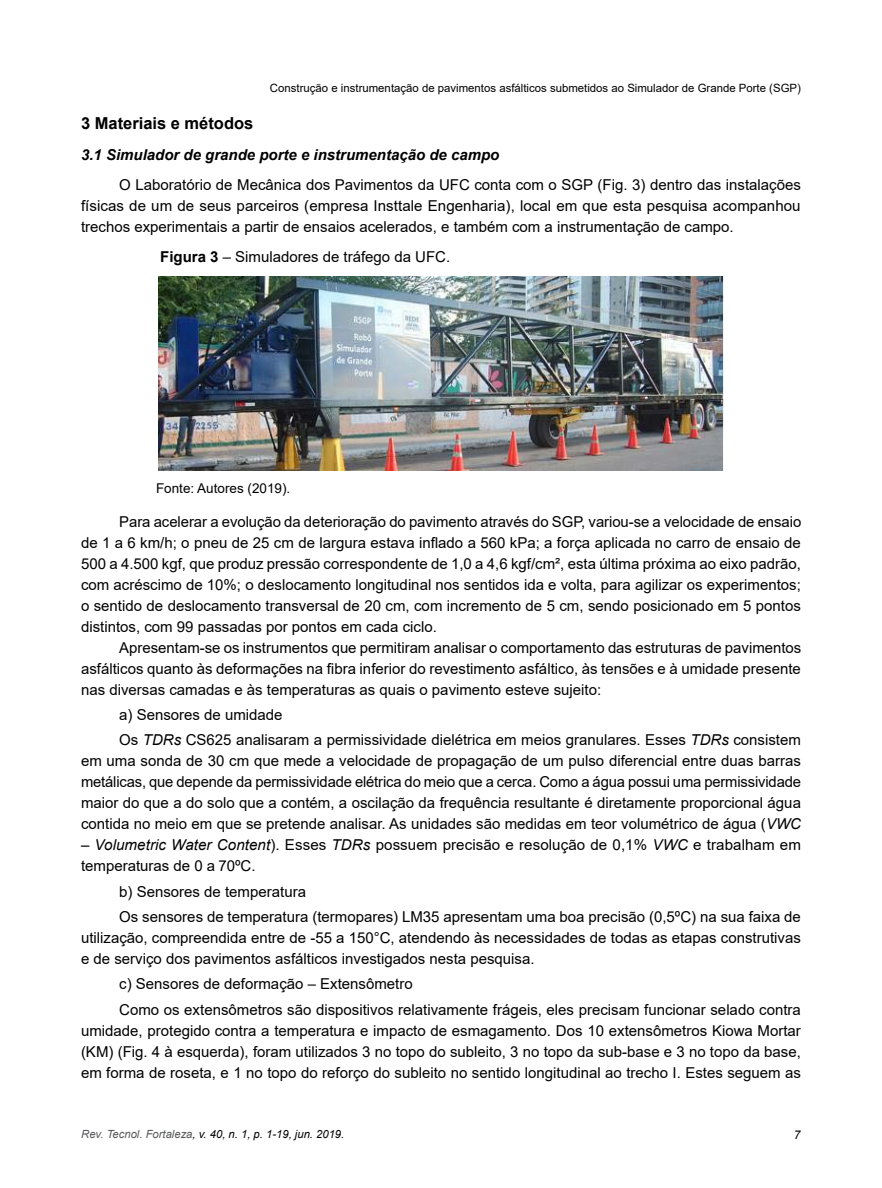
<style>
.page{position:relative;width:882px;height:1188px;background:#fff}
.page>*{position:absolute;margin:0;border:0;box-sizing:border-box;transform-origin:0 0}
.Subtítulo{font:700 16.5px "Arial";color:#000}
.TEXTO{font:15px/21px "Arial";color:#000;text-align:justify}
.Subtitulo_2{font:italic 700 15px "Arial";color:#000}
.Figura{font:15px "Arial";color:#000}
.legenda{font:13.5px "Arial";color:#000}
.t1{font:italic 12px "Arial";color:#000}
.t2{font:11.4px "Arial";color:#000}
.t3{font:italic 11.25px "Arial";color:#000}
.s1{font-weight:700}
.s2{font-style:italic}
.s3{color:#58595b}
</style>
<div class="page">
<img style="left:159px;top:276px;width:564px;height:194px">
<p class="t2" style="left:270px;top:80px;width:532px">Construção e instrumentação de pavimentos asfálticos submetidos ao Simulador de Grande Porte (SGP)</p>
<p class="Subtítulo" style="left:81px;top:112px;width:174px">3 Materiais e métodos</p>
<p class="Subtitulo_2" style="left:81px;top:144px;width:420px">3.1 Simulador de grande porte e instrumentação de campo</p>
<p class="TEXTO" style="left:81px;top:174px;width:721px;text-indent:38px">O Laboratório de Mecânica dos Pavimentos da UFC conta com o SGP (Fig. 3) dentro das instalações físicas de um de seus parceiros (empresa Insttale Engenharia), local em que esta pesquisa acompanhou trechos experimentais a partir de ensaios acelerados, e também com a instrumentação de campo.</p>
<p class="Figura" style="left:160px;top:247px;width:292px"><span class="s1">Figura 3</span> – Simuladores de tráfego da UFC.</p>
<p class="legenda" style="left:156px;top:479px;width:136px">Fonte: Autores (2019).</p>
<p class="TEXTO" style="left:81px;top:511px;width:722px;text-indent:38px">Para acelerar a evolução da deterioração do pavimento através do SGP, variou-se a velocidade de ensaio de 1 a 6 km/h; o pneu de 25 cm de largura estava inflado a 560 kPa; a força aplicada no carro de ensaio de 500 a 4.500 kgf, que produz pressão correspondente de 1,0 a 4,6 kgf/cm², esta última próxima ao eixo padrão, com acréscimo de 10%; o deslocamento longitudinal nos sentidos ida e volta, para agilizar os experimentos; o sentido de deslocamento transversal de 20 cm, com incremento de 5 cm, sendo posicionado em 5 pontos distintos, com 99 passadas por pontos em cada ciclo.</p>
<p class="TEXTO" style="left:81px;top:637px;width:722px;text-indent:38px">Apresentam-se os instrumentos que permitiram analisar o comportamento das estruturas de pavimentos asfálticos quanto às deformações na fibra inferior do revestimento asfáltico, às tensões e à umidade presente nas diversas camadas e às temperaturas as quais o pavimento esteve sujeito:</p>
<p class="TEXTO" style="left:119px;top:704px;width:165px">a) Sensores de umidade</p>
<p class="TEXTO" style="left:81px;top:730px;width:722px;text-indent:38px">Os <span class="s2">TDRs</span> CS625 analisaram a permissividade dielétrica em meios granulares. Esses <span class="s2">TDRs</span> consistem em uma sonda de 30 cm que mede a velocidade de propagação de um pulso diferencial entre duas barras metálicas, que depende da permissividade elétrica do meio que a cerca. Como a água possui uma permissividade maior do que a do solo que a contém, a oscilação da frequência resultante é diretamente proporcional água contida no meio em que se pretende analisar. As unidades são medidas em teor volumétrico de água (<span class="s2">VWC</span></p>
<p class="TEXTO" style="left:81px;top:835px;width:721px"><span class="s2">– Volumetric Water Content</span>). Esses <span class="s2">TDRs</span> possuem precisão e resolução de 0,1% <span class="s2">VWC</span> e trabalham em temperaturas de 0 a 70ºC.</p>
<p class="TEXTO" style="left:119px;top:881px;width:188px">b) Sensores de temperatura</p>
<p class="TEXTO" style="left:81px;top:906px;width:721px;text-indent:38px">Os sensores de temperatura (termopares) LM35 apresentam uma boa precisão (0,5ºC) na sua faixa de utilização, compreendida entre de -55 a 150°C, atendendo às necessidades de todas as etapas construtivas e de serviço dos pavimentos asfálticos investigados nesta pesquisa.</p>
<p class="TEXTO" style="left:119px;top:973px;width:295px">c) Sensores de deformação – Extensômetro</p>
<p class="TEXTO" style="left:81px;top:999px;width:722px;text-indent:38px">Como os extensômetros são dispositivos relativamente frágeis, eles precisam funcionar selado contra umidade, protegido contra a temperatura e impacto de esmagamento. Dos 10 extensômetros Kiowa Mortar (KM) (Fig. 4 à esquerda), foram utilizados 3 no topo do subleito, 3 no topo da sub-base e 3 no topo da base, em forma de roseta, e 1 no topo do reforço do subleito no sentido longitudinal ao trecho I. Estes seguem as</p>
<p class="t3" style="left:81px;top:1127px;width:265px"><span class="s3">Rev. Tecnol. Fortaleza</span>, v. 40, n. 1, p. 1-19, jun. 2019.</p>
<p class="t1" style="left:794px;top:1127px;width:8px">7</p>
</div>
